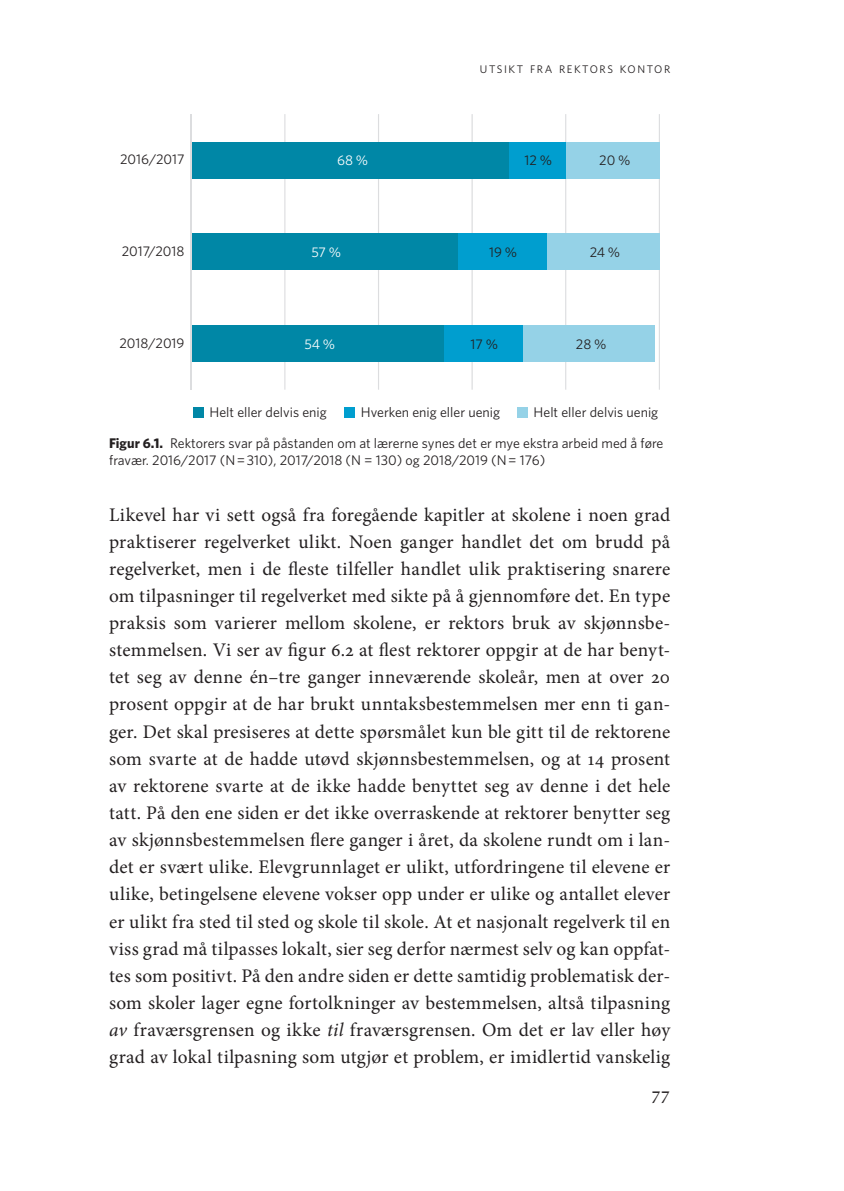
<style>
.page{position:relative;width:844px;height:1191px;background:#fff}
.page>*{position:absolute;margin:0;border:0;box-sizing:border-box;transform-origin:0 0}
.t1{font:19.25px/27.1px "Minion Pro";letter-spacing:.01em;color:#231f20;text-align:justify}
.t2{font:14px/17.5px "Whitney";color:#231f20}
.t3{font:14px "Whitney";color:#fff}
.t4{font:11.03px "Whitney";letter-spacing:.145em;color:#231f20}
.s1{font-weight:700}
.s2{font-style:italic}
</style>
<div class="page">
<hr style="left:658px;top:114px;width:1px;height:276px;background:#dcdddf">
<hr style="left:565px;top:114px;width:1px;height:276px;background:#dcdddf">
<hr style="left:471px;top:114px;width:1px;height:276px;background:#dcdddf">
<hr style="left:378px;top:114px;width:1px;height:276px;background:#dcdddf">
<hr style="left:284px;top:114px;width:1px;height:276px;background:#dcdddf">
<div style="left:191px;top:325px;width:253px;height:37px;background:#0087a6"></div>
<div style="left:191px;top:233px;width:267px;height:37px;background:#0087a6"></div>
<div style="left:191px;top:142px;width:318px;height:36px;background:#0087a6"></div>
<div style="left:444px;top:325px;width:79px;height:37px;background:#009ecf"></div>
<div style="left:458px;top:233px;width:88px;height:37px;background:#009ecf"></div>
<div style="left:509px;top:142px;width:56px;height:36px;background:#009ecf"></div>
<div style="left:523px;top:325px;width:131px;height:37px;background:#95d2e7"></div>
<div style="left:546px;top:233px;width:113px;height:37px;background:#95d2e7"></div>
<div style="left:565px;top:142px;width:94px;height:36px;background:#95d2e7"></div>
<hr style="left:190px;top:114px;width:2px;height:276px;background:#dcdddf">
<div style="left:192px;top:407px;width:11px;height:11px;background:#0087a6"></div>
<div style="left:344px;top:407px;width:10px;height:11px;background:#009ecf"></div>
<div style="left:516px;top:407px;width:11px;height:11px;background:#95d2e7"></div>
<p class="t4" style="left:480px;top:62px;width:192px">UTSIKT FRA REKTORS KONTOR</p>
<p class="t2" style="left:120px;top:150px;width:66px">2016/2017</p>
<p class="t3" style="left:337px;top:152px;width:33px">68 %</p>
<p class="t2" style="left:524px;top:151px;width:29px">12 %</p>
<p class="t2" style="left:599px;top:151px;width:33px">20 %</p>
<p class="t2" style="left:122px;top:242px;width:64px">2017/2018</p>
<p class="t3" style="left:311px;top:244px;width:31px">57 %</p>
<p class="t2" style="left:489px;top:243px;width:30px">19 %</p>
<p class="t2" style="left:589px;top:243px;width:32px">24 %</p>
<p class="t2" style="left:119px;top:334px;width:67px">2018/2019</p>
<p class="t3" style="left:304px;top:336px;width:32px">54 %</p>
<p class="t2" style="left:470px;top:335px;width:29px">17 %</p>
<p class="t2" style="left:575px;top:335px;width:32px">28 %</p>
<p class="t2" style="left:209px;top:403px;width:119px">Helt eller delvis enig</p>
<p class="t2" style="left:361px;top:403px;width:141px">Hverken enig eller uenig</p>
<p class="t2" style="left:533px;top:403px;width:126px">Helt eller delvis uenig</p>
<p class="t2" style="left:109px;top:434px;width:555px"><span class="s1">Figur 6.1.</span> Rektorers svar på påstanden om at lærerne synes det er mye ekstra arbeid med å føre fravær. 2016/2017 (N = 310), 2017/2018 (N = 130) og 2018/2019 (N = 176)</p>
<p class="t1" style="left:109px;top:501px;width:562px">Likevel har vi sett også fra foregående kapitler at skolene i noen grad praktiserer regelverket ulikt. Noen ganger handlet det om brudd på regelverket, men i de fleste tilfeller handlet ulik praktisering snarere om tilpasninger til regelverket med sikte på å gjennomføre det. En type praksis som varierer mellom skolene, er rektors bruk av skjønnsbe&shy;stemmelsen. Vi ser av figur 6.2 at flest rektorer oppgir at de har benyt&shy;tet seg av denne én–tre ganger inneværende skoleår, men at over 20 prosent oppgir at de har brukt unntaksbestemmelsen mer enn ti gan&shy;ger. Det skal presiseres at dette spørsmålet kun ble gitt til de rektorene som svarte at de hadde utøvd skjønnsbestemmelsen, og at 14 prosent av rektorene svarte at de ikke hadde benyttet seg av denne i det hele tatt. På den ene siden er det ikke overraskende at rektorer benytter seg av skjønnsbestemmelsen flere ganger i året, da skolene rundt om i lan&shy;det er svært ulike. Elevgrunnlaget er ulikt, utfordringene til elevene er ulike, betingelsene elevene vokser opp under er ulike og antallet elever er ulikt fra sted til sted og skole til skole. At et nasjonalt regelverk til en viss grad må tilpasses lokalt, sier seg derfor nærmest selv og kan oppfat&shy;tes som positivt. På den andre siden er dette samtidig problematisk der&shy;som skoler lager egne fortolkninger av bestemmelsen, altså tilpasning <span class="s2">av</span> fraværsgrensen og ikke <span class="s2">til</span> fraværsgrensen. Om det er lav eller høy grad av lokal tilpasning som utgjør et problem, er imidlertid vanskelig</p>
<p class="t1" style="left:651px;top:1080px;width:20px">77</p>
</div>
